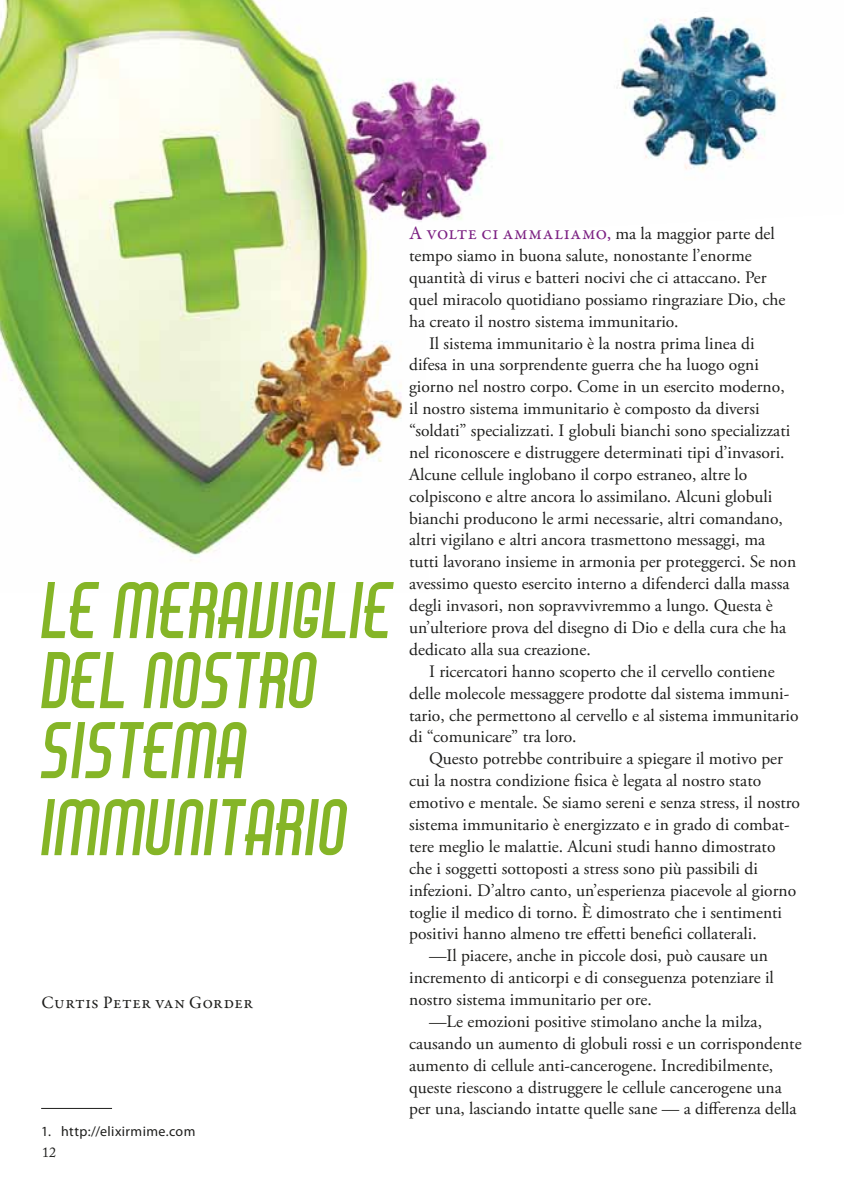
<style>
.page{position:relative;width:844px;height:1191px;background:#fff}
.page>*{position:absolute;margin:0;border:0;box-sizing:border-box;transform-origin:0 0}
.t1{font:70px/70px "Air Americana";color:#85b527}
.t2{font:17.5px "Adobe Garamond Pro";color:#1d1d1b}
.t3{font:17.5px "Garamond Premr Pro";letter-spacing:.025em;color:#1d1d1b}
.t4{font:14px "Myriad Pro";letter-spacing:.03em;color:#1d1d1b}
.t5{font:14px "Adobe Caslon Pro";color:#1d1d1b}
.s1{font-family:"Garamond Premr Pro";font-size:19.25px;color:#7c2183}
</style>
<div class="page">
<img style="left:0;top:0;width:785px;height:561px">
<hr style="left:41px;top:1108px;width:71px;height:1px;background:#1d1d1b">
<h1 class="t1" style="left:41px;top:575px;width:353px">LE MERAVIGLIE<br>DEL NOSTRO<br>SISTEMA</h1>
<h1 class="t1" style="left:41px;top:792px;width:308px">IMMUNITARIO</h1>
<p class="t3" style="left:41px;top:992px;width:213px">Curtis Peter van Gorder</p>
<p class="t4" style="left:41px;top:1123px;width:156px">1. http://elixirmime.com</p>
<p class="t5" style="left:42px;top:1144px;width:15px">12</p>
<p class="t2" style="left:409px;top:223px;width:367px"><span class="s1">A volte ci ammaliamo,</span> ma la maggior parte del</p>
<p class="t2" style="left:409px;top:245px;width:344px">tempo siamo in buona salute, nonostante l’enorme</p>
<p class="t2" style="left:409px;top:267px;width:359px">quantità di virus e batteri nocivi che ci attaccano. Per</p>
<p class="t2" style="left:409px;top:289px;width:378px">quel miracolo quotidiano possiamo ringraziare Dio, che</p>
<p class="t2" style="left:409px;top:310px;width:271px">ha creato il nostro sistema immunitario.</p>
<p class="t2" style="left:429px;top:332px;width:327px">Il sistema immunitario è la nostra prima linea di</p>
<p class="t2" style="left:409px;top:354px;width:351px">difesa in una sorprendente guerra che ha luogo ogni</p>
<p class="t2" style="left:409px;top:376px;width:377px">giorno nel nostro corpo. Come in un esercito moderno,</p>
<p class="t2" style="left:409px;top:398px;width:352px">il nostro sistema immunitario è composto da diversi</p>
<p class="t2" style="left:409px;top:420px;width:382px">“soldati” specializzati. I globuli bianchi sono specializzati</p>
<p class="t2" style="left:409px;top:442px;width:377px">nel riconoscere e distruggere determinati tipi d’invasori.</p>
<p class="t2" style="left:409px;top:464px;width:340px">Alcune cellule inglobano il corpo estraneo, altre lo</p>
<p class="t2" style="left:409px;top:485px;width:364px">colpiscono e altre ancora lo assimilano. Alcuni globuli</p>
<p class="t2" style="left:409px;top:507px;width:375px">bianchi producono le armi necessarie, altri comandano,</p>
<p class="t2" style="left:409px;top:529px;width:357px">altri vigilano e altri ancora trasmettono messaggi, ma</p>
<p class="t2" style="left:409px;top:551px;width:388px">tutti lavorano insieme in armonia per proteggerci. Se non</p>
<p class="t2" style="left:409px;top:573px;width:381px">avessimo questo esercito interno a difenderci dalla massa</p>
<p class="t2" style="left:409px;top:595px;width:365px">degli invasori, non sopravvivremmo a lungo. Questa è</p>
<p class="t2" style="left:409px;top:617px;width:378px">un’ulteriore prova del disegno di Dio e della cura che ha</p>
<p class="t2" style="left:409px;top:639px;width:183px">dedicato alla sua creazione.</p>
<p class="t2" style="left:429px;top:660px;width:347px">I ricercatori hanno scoperto che il cervello contiene</p>
<p class="t2" style="left:409px;top:682px;width:381px">delle molecole messaggere prodotte dal sistema immuni-</p>
<p class="t2" style="left:409px;top:704px;width:391px">tario, che permettono al cervello e al sistema immunitario</p>
<p class="t2" style="left:409px;top:726px;width:169px">di “comunicare” tra loro.</p>
<p class="t2" style="left:429px;top:748px;width:355px">Questo potrebbe contribuire a spiegare il motivo per</p>
<p class="t2" style="left:409px;top:770px;width:353px">cui la nostra condizione fisica è legata al nostro stato</p>
<p class="t2" style="left:409px;top:792px;width:392px">emotivo e mentale. Se siamo sereni e senza stress, il nostro</p>
<p class="t2" style="left:409px;top:814px;width:382px">sistema immunitario è energizzato e in grado di combat-</p>
<p class="t2" style="left:409px;top:835px;width:368px">tere meglio le malattie. Alcuni studi hanno dimostrato</p>
<p class="t2" style="left:409px;top:857px;width:350px">che i soggetti sottoposti a stress sono più passibili di</p>
<p class="t2" style="left:409px;top:879px;width:388px">infezioni. D’altro canto, un’esperienza piacevole al giorno</p>
<p class="t2" style="left:409px;top:901px;width:374px">toglie il medico di torno. È dimostrato che i sentimenti</p>
<p class="t2" style="left:409px;top:923px;width:349px">positivi hanno almeno tre effetti benefici collaterali.</p>
<p class="t2" style="left:429px;top:945px;width:340px">—Il piacere, anche in piccole dosi, può causare un</p>
<p class="t2" style="left:409px;top:967px;width:366px">incremento di anticorpi e di conseguenza potenziare il</p>
<p class="t2" style="left:409px;top:989px;width:244px">nostro sistema immunitario per ore.</p>
<p class="t2" style="left:429px;top:1010px;width:334px">—Le emozioni positive stimolano anche la milza,</p>
<p class="t2" style="left:409px;top:1032px;width:394px">causando un aumento di globuli rossi e un corrispondente</p>
<p class="t2" style="left:409px;top:1054px;width:365px">aumento di cellule anti-cancerogene. Incredibilmente,</p>
<p class="t2" style="left:409px;top:1076px;width:374px">queste riescono a distruggere le cellule cancerogene una</p>
<p class="t2" style="left:409px;top:1098px;width:389px">per una, lasciando intatte quelle sane — a differenza della</p>
</div>
